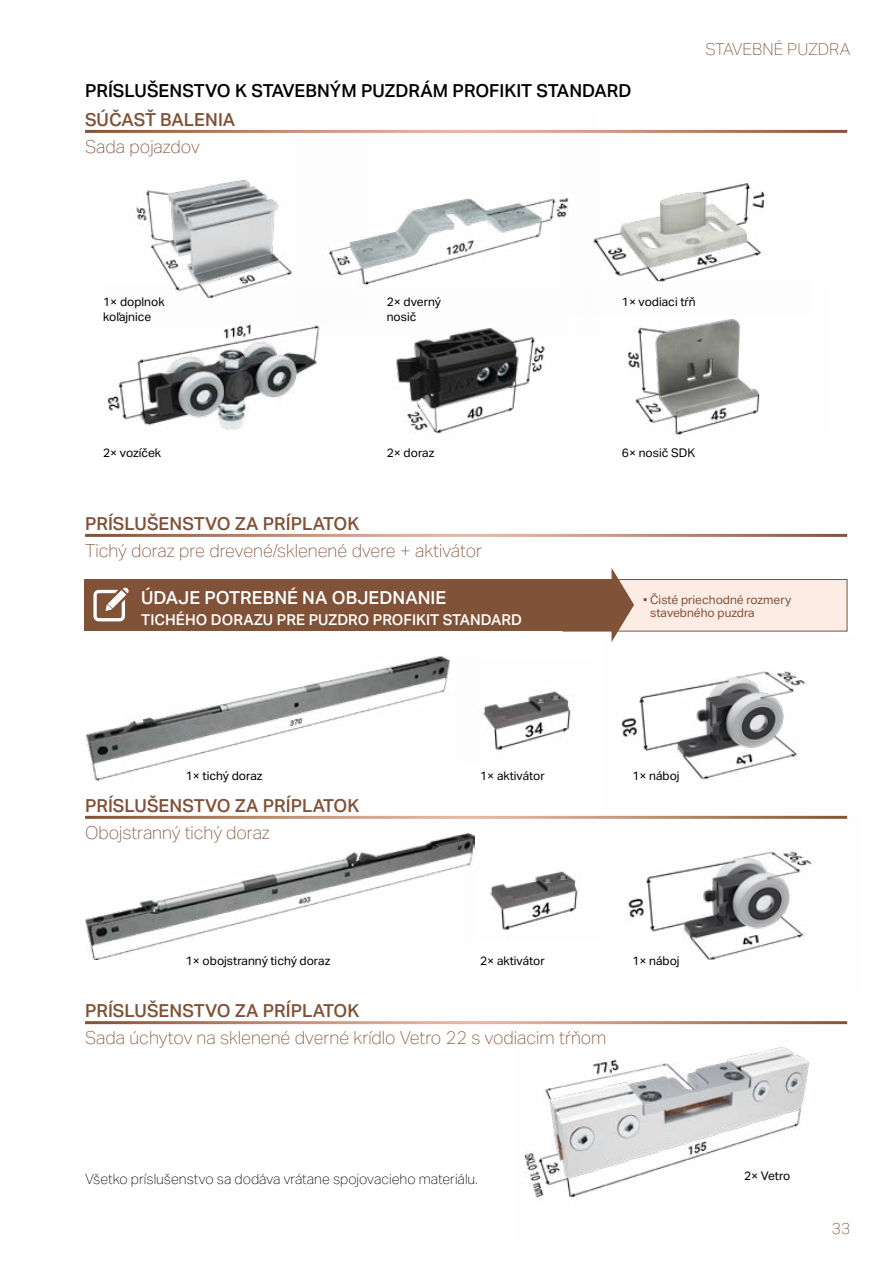
<style>
.page{position:relative;width:893px;height:1263px;background:#fff}
.page>*{position:absolute;margin:0;border:0;box-sizing:border-box;transform-origin:0 0}
.t1{font:100 18px "Aktiv Grotesk";color:#805238}
.t2{font:500 18px "Aktiv Grotesk";color:#805238}
.t3{font:500 18px "Aktiv Grotesk";color:#000}
.t4{font:500 18px "Aktiv Grotesk";color:#fff}
.t5{font:100 16.5px "Aktiv Grotesk";color:#805238}
.t6{font:100 15.75px "Aktiv Grotesk";color:#805238}
.t7{font:500 15px "Aktiv Grotesk";color:#fff}
.t8{font:100 14.25px "Aktiv Grotesk";color:#000}
.t9{font:12px/15px "Aktiv Grotesk";color:#000}
.t10{font:12px/13.5px "Aktiv Grotesk";color:#805238}
</style>
<div class="page">
<img style="left:598px;top:129px;width:211px;height:152px">
<img style="left:396px;top:335px;width:151px;height:99px">
<img style="left:369px;top:129px;width:229px;height:206px">
<img style="left:107px;top:326px;width:213px;height:104px">
<img style="left:105px;top:129px;width:264px;height:197px">
<hr style="left:85px;top:130px;width:762px;height:3px;background:#fff">
<img style="left:523px;top:1047px;width:286px;height:151px">
<img style="left:580px;top:281px;width:180px;height:154px">
<div style="left:563px;top:579px;width:284px;height:52px;background:#fdece4;border:1px solid #805238"></div>
<div style="left:84px;top:579px;width:529px;height:52px;background:#805238"></div>
<svg style="left:612px;top:568px;width:22px;height:66px"></svg>
<svg style="left:93px;top:587px;width:36px;height:34px"></svg>
<img style="left:85px;top:655px;width:365px;height:126px">
<img style="left:483px;top:691px;width:88px;height:59px">
<img style="left:474px;top:838px;width:104px;height:92px">
<img style="left:611px;top:634px;width:195px;height:146px">
<img style="left:609px;top:815px;width:239px;height:145px">
<hr style="left:85px;top:816px;width:762px;height:3px;background:#fff">
<img style="left:85px;top:833px;width:389px;height:126px">
<h1 class="t3" style="left:85px;top:80px;width:548px">PRÍSLUŠENSTVO K STAVEBNÝM PUZDRÁM PROFIKIT STANDARD</h1>
<h1 class="t2" style="left:85px;top:108px;width:152px">SÚČASŤ BALENIA</h1>
<h1 class="t1" style="left:85px;top:136px;width:116px">Sada pojazdov</h1>
<h2 class="t5" style="left:705px;top:40px;width:147px">STAVEBNÉ PUZDRA</h2>
<p class="t9" style="left:103px;top:294px;width:63px">1× doplnok koľajnice</p>
<p class="t9" style="left:387px;top:294px;width:56px">2× dverný nosič</p>
<p class="t9" style="left:622px;top:294px;width:75px">1× vodiaci tŕň</p>
<p class="t9" style="left:103px;top:445px;width:59px">2× vozíček</p>
<p class="t9" style="left:387px;top:445px;width:49px">2× doraz</p>
<p class="t9" style="left:622px;top:445px;width:75px">6× nosič SDK</p>
<h1 class="t2" style="left:85px;top:512px;width:276px">PRÍSLUŠENSTVO ZA PRÍPLATOK</h1>
<h1 class="t1" style="left:85px;top:540px;width:398px">Tichý doraz pre drevené/sklenené dvere + aktivátor</h1>
<h1 class="t4" style="left:141px;top:587px;width:306px">ÚDAJE POTREBNÉ NA OBJEDNANIE</h1>
<p class="t7" style="left:141px;top:611px;width:382px">TICHÉHO DORAZU PRE PUZDRO PROFIKIT STANDARD</p>
<p class="t10" style="left:650px;top:593px;width:143px;text-indent:-7px">• Čisté priechodné rozmery stavebného puzdra</p>
<p class="t9" style="left:186px;top:768px;width:78px">1× tichý doraz</p>
<p class="t9" style="left:480px;top:768px;width:66px">1× aktivátor</p>
<p class="t9" style="left:632px;top:768px;width:49px">1× náboj</p>
<h1 class="t2" style="left:85px;top:794px;width:276px">PRÍSLUŠENSTVO ZA PRÍPLATOK</h1>
<h1 class="t1" style="left:85px;top:822px;width:186px">Obojstranný tichý doraz</h1>
<p class="t9" style="left:186px;top:953px;width:146px">1× obojstranný tichý doraz</p>
<p class="t9" style="left:480px;top:953px;width:66px">2× aktivátor</p>
<p class="t9" style="left:632px;top:953px;width:49px">1× náboj</p>
<h1 class="t2" style="left:85px;top:1000px;width:276px">PRÍSLUŠENSTVO ZA PRÍPLATOK</h1>
<h1 class="t1" style="left:85px;top:1027px;width:523px">Sada úchytov na sklenené dverné krídlo Vetro 22 s vodiacim tŕňom</h1>
<p class="t8" style="left:85px;top:1171px;width:392px">Všetko príslušenstvo sa dodáva vrátane spojovacieho materiálu.</p>
<p class="t9" style="left:744px;top:1168px;width:48px">2× Vetro</p>
<h3 class="t6" style="left:832px;top:1219px;width:20px">33</h3>
</div>
